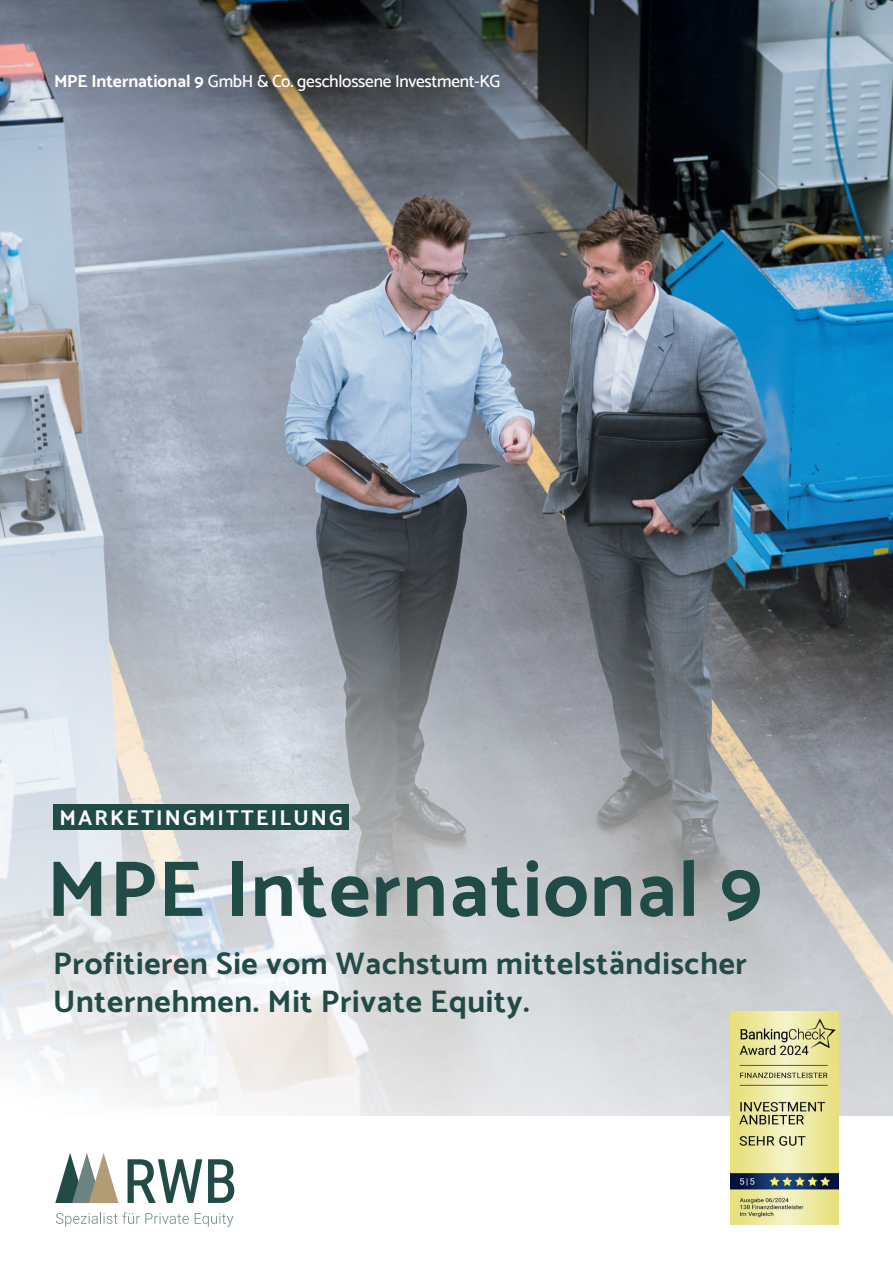
<style>
.page{position:relative;width:893px;height:1263px;background:#fff}
.page>*{position:absolute;margin:0;border:0;box-sizing:border-box;transform-origin:0 0}
.t1{font:700 79.5px "Catamaran";letter-spacing:.02em;color:#214b47}
.t2{font:700 31.35px/37.7px "Catamaran";letter-spacing:.02em;color:#214b47}
.t3{font:700 21.6px "Catamaran";letter-spacing:.1em;color:#fff}
.t4{font:500 17.55px "Catamaran";letter-spacing:-.015em;color:#fff}
.s1{font-weight:700}
</style>
<div class="page">
<img style="left:0;top:0;width:893px;height:1116px">
<div style="left:53px;top:804px;width:296px;height:25px;background:#214b47"></div>
<svg style="left:56px;top:1212px;width:133px;height:15px"></svg>
<svg style="left:195px;top:1213px;width:38px;height:14px"></svg>
<svg style="left:208px;top:1159px;width:26px;height:44px"></svg>
<svg style="left:128px;top:1159px;width:74px;height:44px"></svg>
<svg style="left:55px;top:1153px;width:63px;height:50px"></svg>
<img style="left:731px;top:1012px;width:108px;height:212px">
<p class="t4" style="left:54px;top:68px;width:448px"><span class="s1">MPE International 9</span> GmbH &amp; Co. geschlossene Investment-KG</p>
<p class="t3" style="left:59px;top:801px;width:285px">MARKETINGMITTEILUNG</p>
<h1 class="t1" style="left:47px;top:828px;width:717px">MPE International 9</h1>
<p class="t2" style="left:53px;top:944px;width:695px">Profitieren Sie vom Wachstum mittelständischer<br>Unternehmen. Mit Private Equity.</p>
</div>
